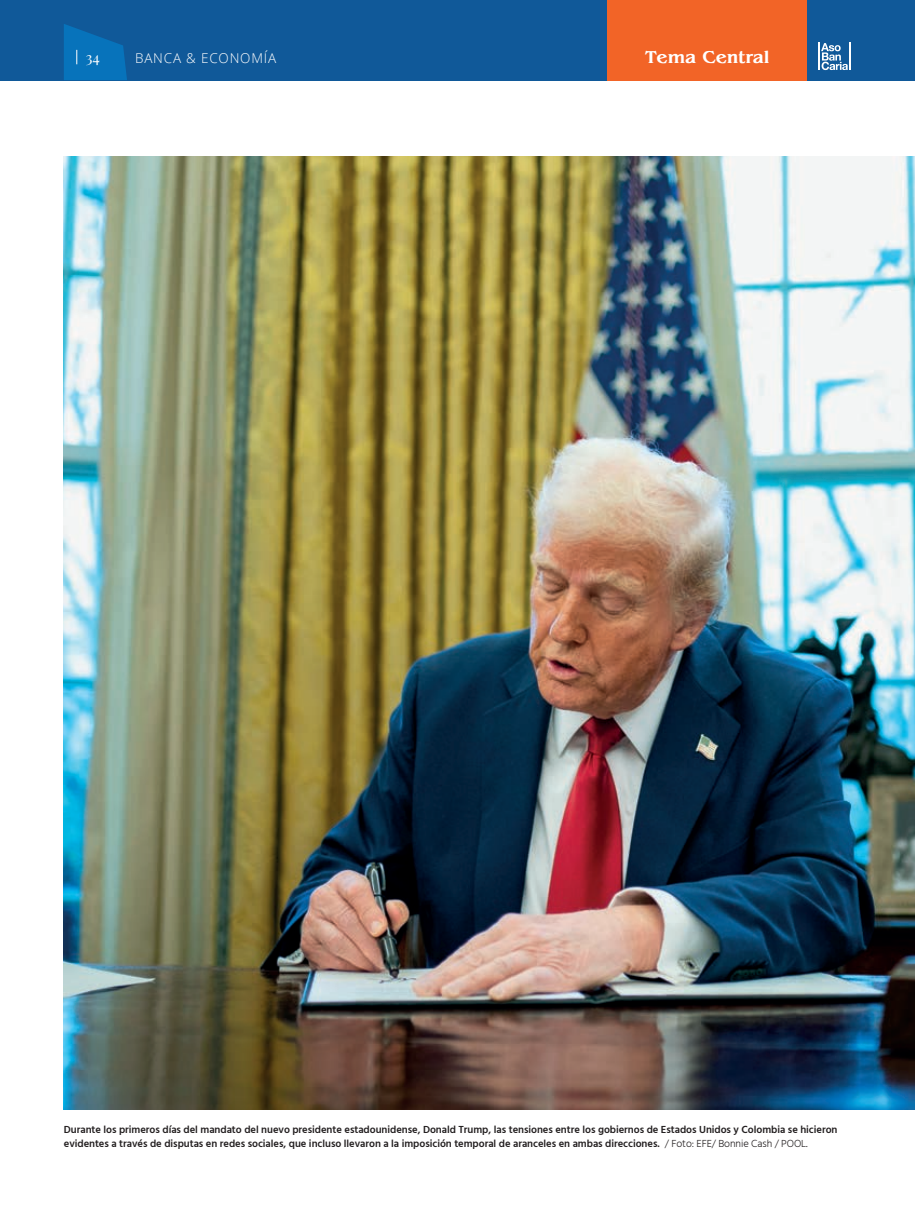
<style>
.page{position:relative;width:915px;height:1212px;background:#fff}
.page>*{position:absolute;margin:0;border:0;box-sizing:border-box;transform-origin:0 0}
.t1{font:700 18px "Benguiat";color:#fff}
.t2{font:15px "Playfair Display";color:#fff}
.t3{font:300 13.5px "Open Sans";letter-spacing:.06em;color:#fff}
.t4{font:600 10.5px/13.5px "Hind Madurai";letter-spacing:-.005em;color:#231f20}
.s1{font-weight:300}
</style>
<div class="page">
<div style="left:0;top:0;width:914px;height:80px;background:#105999"></div>
<svg style="left:821px;top:43px;width:29px;height:27px"></svg>
<hr style="left:817px;top:43px;width:2px;height:27px;background:#fff">
<svg style="left:64px;top:24px;width:63px;height:56px"></svg>
<div style="left:607px;top:0;width:199px;height:80px;background:#f26427"></div>
<img style="left:64px;top:156px;width:850px;height:954px">
<h2 class="t2" style="left:86px;top:48px;width:16px">34</h2>
<p class="t3" style="left:135px;top:48px;width:142px">BANCA &amp; ECONOMÍA</p>
<h1 class="t1" style="left:645px;top:47px;width:125px">Tema Central</h1>
<p class="t4" style="left:64px;top:1124px;width:774px">Durante los primeros días del mandato del nuevo presidente estadounidense, Donald Trump, las tensiones entre los gobiernos de Estados Unidos y Colombia se hicieron evidentes a través de disputas en redes sociales, que incluso llevaron a la imposición temporal de aranceles en ambas direcciones. <span class="s1">/ Foto: EFE/ Bonnie Cash / POOL.</span></p>
</div>
